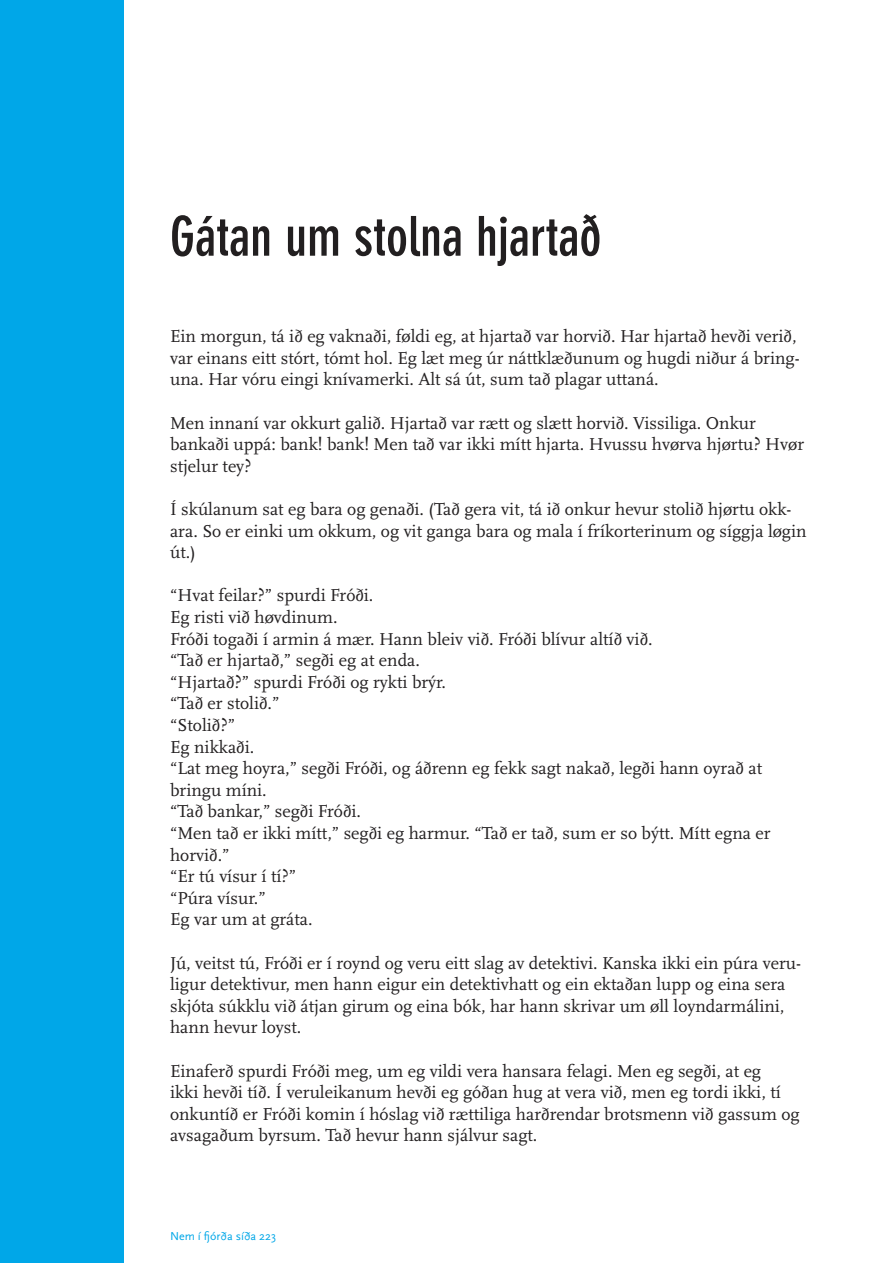
<style>
.page{position:relative;width:893px;height:1263px;background:#fff}
.page>*{position:absolute;margin:0;border:0;box-sizing:border-box;transform-origin:0 0}
.t1{font:700 condensed 54px "DIN Neuzeit Grotesk Std";color:#221f20}
.t2{font:18px/21.6px "Scala OT";color:#221f20}
.t3{font:12px "Scala Sans OT";color:#00a7e8}
</style>
<div class="page">
<div style="left:0;top:0;width:123px;height:1263px;background:#00a7e8"></div>
<p class="t1" style="left:170px;top:205px;width:433px">Gátan um stolna hjartað</p>
<p class="t2" style="left:170px;top:326px;width:631px">Ein morgun, tá ið eg vaknaði, føldi eg, at hjartað var horvið. Har hjartað hevði verið, var einans eitt stórt, tómt hol. Eg læt meg úr náttklæðunum og hugdi niður á bring&shy;una. Har vóru eingi knívamerki. Alt sá út, sum tað plagar uttaná.</p>
<p class="t2" style="left:170px;top:412px;width:635px">Men innaní var okkurt galið. Hjartað var rætt og slætt horvið. Vissiliga. Onkur bankaði uppá: bank! bank! Men tað var ikki mítt hjarta. Hvussu hvørva hjørtu? Hvør stjelur tey?</p>
<p class="t2" style="left:170px;top:499px;width:638px">Í skúlanum sat eg bara og genaði. (Tað gera vit, tá ið onkur hevur stolið hjørtu okk&shy;ara. So er einki um okkum, og vit ganga bara og mala í fríkorterinum og síggja løgin út.)</p>
<p class="t2" style="left:170px;top:585px;width:205px">“Hvat feilar?” spurdi Fróði.</p>
<p class="t2" style="left:170px;top:607px;width:169px">Eg risti við høvdinum.</p>
<p class="t2" style="left:170px;top:628px;width:484px">Fróði togaði í armin á mær. Hann bleiv við. Fróði blívur altíð við.</p>
<p class="t2" style="left:170px;top:650px;width:251px">“Tað er hjartað,” segði eg at enda.</p>
<p class="t2" style="left:170px;top:671px;width:277px">“Hjartað?” spurdi Fróði og rykti brýr.</p>
<p class="t2" style="left:170px;top:693px;width:111px">“Tað er stolið.”</p>
<p class="t2" style="left:170px;top:715px;width:67px">“Stolið?”</p>
<p class="t2" style="left:170px;top:736px;width:86px">Eg nikkaði.</p>
<p class="t2" style="left:170px;top:758px;width:594px">“Lat meg hoyra,” segði Fróði, og áðrenn eg fekk sagt nakað, legði hann oyrað at bringu míni.</p>
<p class="t2" style="left:170px;top:801px;width:192px">“Tað bankar,” segði Fróði.</p>
<p class="t2" style="left:170px;top:823px;width:602px">“Men tað er ikki mítt,” segði eg harmur. “Tað er tað, sum er so býtt. Mítt egna er horvið.”</p>
<p class="t2" style="left:170px;top:866px;width:128px">“Er tú vísur í tí?”</p>
<p class="t2" style="left:170px;top:887px;width:97px">“Púra vísur.”</p>
<p class="t2" style="left:170px;top:909px;width:144px">Eg var um at gráta.</p>
<p class="t2" style="left:170px;top:952px;width:632px">Jú, veitst tú, Fróði er í roynd og veru eitt slag av detektivi. Kanska ikki ein púra veru&shy;ligur detektivur, men hann eigur ein detektivhatt og ein ektaðan lupp og eina sera skjóta súkklu við átjan girum og eina bók, har hann skrivar um øll loyndarmálini, hann hevur loyst.</p>
<p class="t2" style="left:170px;top:1060px;width:631px">Einaferð spurdi Fróði meg, um eg vildi vera hansara felagi. Men eg segði, at eg<br>ikki hevði tíð. Í veruleikanum hevði eg góðan hug at vera við, men eg tordi ikki, tí onkuntíð er Fróði komin í hóslag við rættiliga harðrendar brotsmenn við gassum og avsagaðum byrsum. Tað hevur hann sjálvur sagt.</p>
<p class="t3" style="left:170px;top:1230px;width:107px">Nem í fjórða síða 223</p>
</div>
